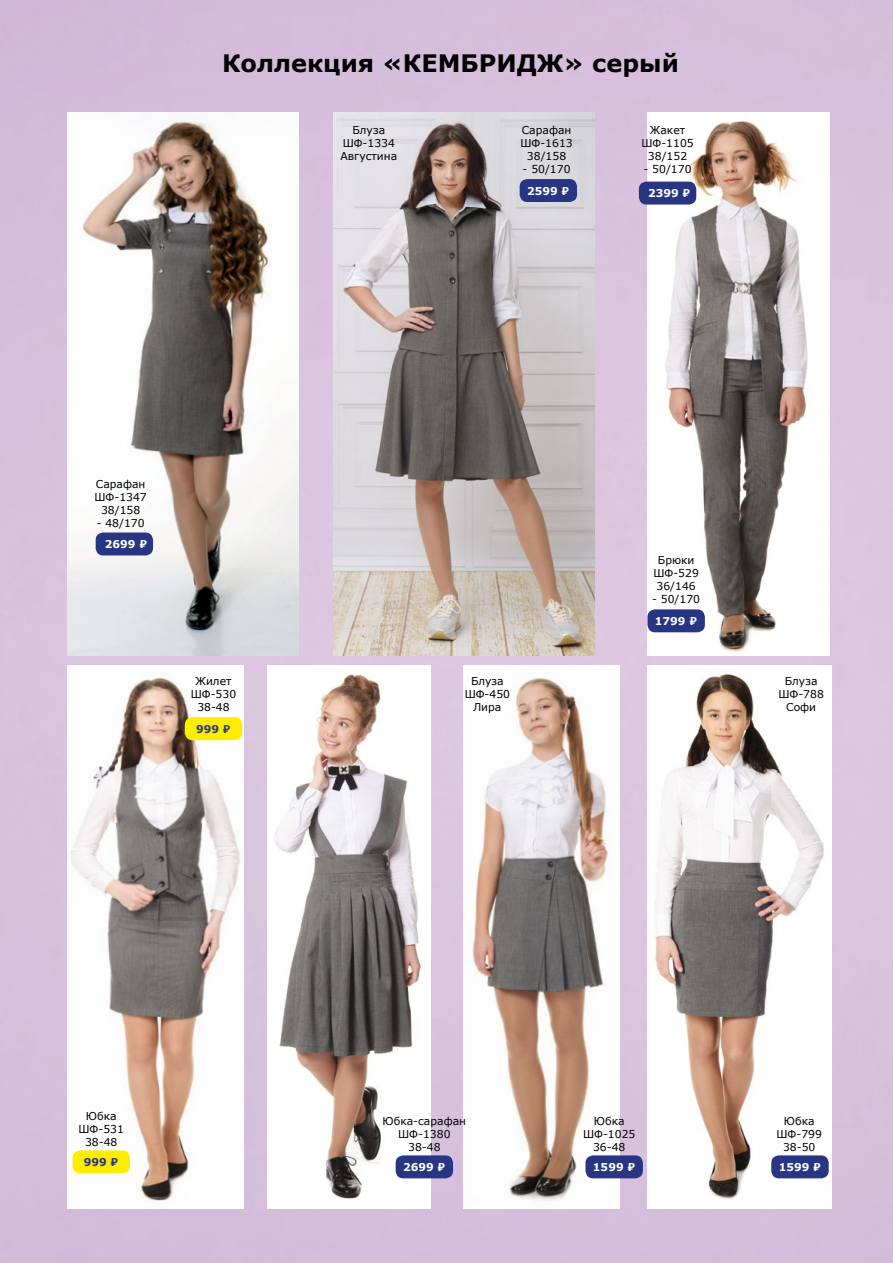
<style>
.page{position:relative;width:893px;height:1263px;background:#d7c0dd}
.page>*{position:absolute;margin:0;border:0;box-sizing:border-box;transform-origin:0 0}
.t1{font:700 24px "Verdana";color:#000}
.t2{font:10.8px/12.9px "Verdana";color:#000;text-align:center}
.t3{font:700 10.8px "Verdana";color:#fff}
.t4{font:700 10.8px "Verdana";color:#283583}
</style>
<div class="page">
<img style="left:68px;top:665px;width:175px;height:544px">
<img style="left:333px;top:112px;width:261px;height:544px">
<img style="left:68px;top:112px;width:231px;height:544px">
<img style="left:648px;top:112px;width:181px;height:544px">
<img style="left:463px;top:665px;width:156px;height:544px">
<img style="left:648px;top:665px;width:183px;height:544px">
<img style="left:268px;top:665px;width:162px;height:544px">
<div style="left:520px;top:179px;width:57px;height:23px;background:#283583;border-radius:8px"></div>
<div style="left:96px;top:532px;width:57px;height:23px;background:#283583;border-radius:8px"></div>
<div style="left:639px;top:182px;width:57px;height:23px;background:#283583;border-radius:8px"></div>
<div style="left:647px;top:609px;width:58px;height:23px;background:#283583;border-radius:8px"></div>
<div style="left:396px;top:1155px;width:57px;height:23px;background:#283583;border-radius:8px"></div>
<div style="left:771px;top:1155px;width:58px;height:23px;background:#283583;border-radius:8px"></div>
<div style="left:585px;top:1155px;width:58px;height:23px;background:#283583;border-radius:8px"></div>
<div style="left:185px;top:717px;width:57px;height:23px;background:#ffed00;border-radius:8px"></div>
<div style="left:73px;top:1150px;width:57px;height:23px;background:#ffed00;border-radius:8px"></div>
<h1 class="t1" style="left:222px;top:46px;width:458px">Коллекция «КЕМБРИДЖ» серый</h1>
<p class="t2" style="left:520px;top:124px;width:54px">Сарафан<br>ШФ-1613<br>38/158</p>
<p class="t2" style="left:523px;top:163px;width:49px">- 50/170</p>
<p class="t2" style="left:340px;top:124px;width:58px">Блуза<br>ШФ-1334<br>Августина</p>
<p class="t2" style="left:641px;top:124px;width:54px">Жакет<br>ШФ-1105<br>38/152</p>
<p class="t2" style="left:644px;top:163px;width:49px">- 50/170</p>
<p class="t2" style="left:94px;top:477px;width:54px">Сарафан<br>ШФ-1347<br>38/158</p>
<p class="t2" style="left:97px;top:516px;width:49px">- 48/170</p>
<p class="t3" style="left:105px;top:536px;width:44px">2699 ₽</p>
<p class="t2" style="left:191px;top:675px;width:47px">Жилет<br>ШФ-530<br>38-48</p>
<p class="t4" style="left:196px;top:721px;width:36px">999 ₽</p>
<p class="t3" style="left:527px;top:183px;width:44px">2599 ₽</p>
<p class="t3" style="left:648px;top:186px;width:44px">2399 ₽</p>
<p class="t2" style="left:465px;top:675px;width:47px">Блуза<br>ШФ-450<br>Лира</p>
<p class="t2" style="left:653px;top:553px;width:47px">Брюки<br>ШФ-529<br>36/146</p>
<p class="t2" style="left:652px;top:592px;width:49px">- 50/170</p>
<p class="t3" style="left:655px;top:613px;width:44px">1799 ₽</p>
<p class="t2" style="left:778px;top:675px;width:47px">Блуза<br>ШФ-788<br>Софи</p>
<p class="t2" style="left:79px;top:1109px;width:47px">Юбка<br>ШФ-531<br>38-48</p>
<p class="t2" style="left:383px;top:1114px;width:85px">Юбка-сарафан<br>ШФ-1380<br>38-48</p>
<p class="t2" style="left:583px;top:1114px;width:54px">Юбка<br>ШФ-1025<br>36-48</p>
<p class="t2" style="left:776px;top:1114px;width:47px">Юбка<br>ШФ-799<br>38-50</p>
<p class="t3" style="left:403px;top:1159px;width:44px">2699 ₽</p>
<p class="t3" style="left:593px;top:1159px;width:44px">1599 ₽</p>
<p class="t3" style="left:779px;top:1159px;width:44px">1599 ₽</p>
<p class="t4" style="left:84px;top:1154px;width:36px">999 ₽</p>
</div>
